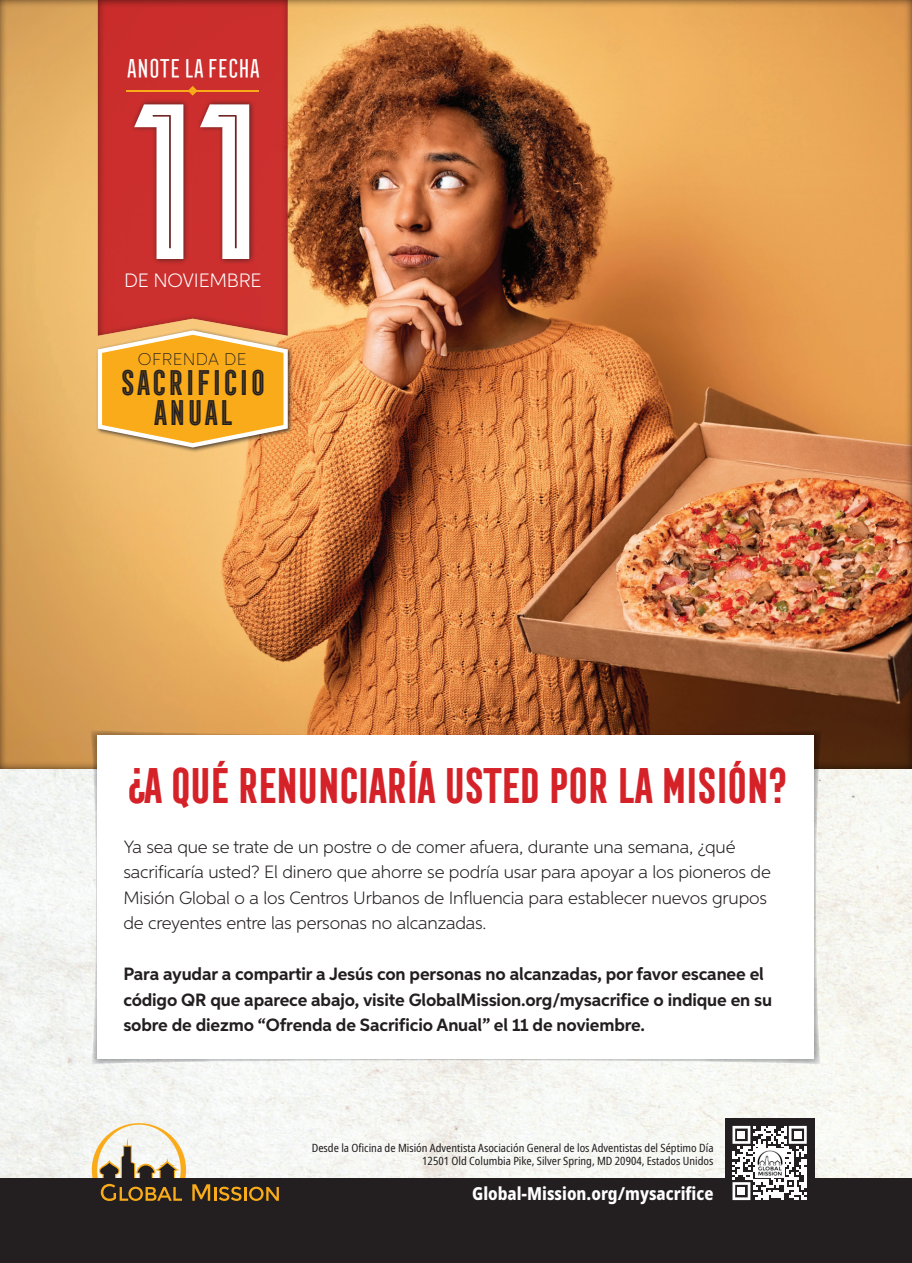
<style>
.page{position:relative;width:912px;height:1263px;background:#fff}
.page>*{position:absolute;margin:0;border:0;box-sizing:border-box;transform-origin:0 0}
.t1{font:203.4px "Frontage Condensed Inline";color:#fff;scale:1.1 1}
.t2{font:700 46px "Frontage Condensed";letter-spacing:-.145em;color:#d52229}
.t3{font:32.8px/29.8px "Frontage Condensed Inline";letter-spacing:-.05em;color:#231f20;text-align:center}
.t4{font:25.6px "Frontage Condensed";letter-spacing:-.14em;color:#fff}
.t5{font:300 19.4px "Neutro";letter-spacing:-.01em;color:#fff}
.t6{font:300 17.8px/25.4px "Neutro";letter-spacing:-.01em;color:#231f20}
.t7{font:700 17.8px/25.4px "Neutro";letter-spacing:-.01em;color:#231f20}
.t8{font:800 condensed 17.8px "Noto Sans";color:#fff}
.t9{font:100 17px "Neutro";letter-spacing:.025em;color:#231f20}
.t10{font:condensed 11.4px/13.6px "Noto Sans";color:#231f20;text-align:right}
</style>
<div class="page">
<img style="left:0;top:769px;width:911px;height:409px">
<div style="left:0;top:0;width:911px;height:769px;background:#231f20;opacity:.75"></div>
<svg style="left:90px;top:730px;width:731px;height:334px"></svg>
<div style="left:98px;top:735px;width:715px;height:323px;background:#fff"></div>
<div style="left:0;top:1178px;width:911px;height:85px;background:#231f20"></div>
<svg style="left:192px;top:1184px;width:87px;height:17px"></svg>
<svg style="left:92px;top:1123px;width:94px;height:78px"></svg>
<div style="left:724px;top:1118px;width:89px;height:89px;background:#231f20"></div>
<svg style="left:732px;top:1125px;width:74px;height:75px"></svg>
<div style="left:737px;top:1131px;width:8px;height:7px;background:#fff"></div>
<div style="left:793px;top:1131px;width:8px;height:7px;background:#fff"></div>
<div style="left:737px;top:1187px;width:8px;height:8px;background:#fff"></div>
<img style="left:754px;top:1148px;width:29px;height:29px">
<div style="left:96px;top:328px;width:197px;height:125px;background:#231f20;opacity:.75"></div>
<svg style="left:95px;top:328px;width:195px;height:122px;background:#f4b13a"></svg>
<div style="left:96px;top:0;width:194px;height:339px;background:#231f20;opacity:.75"></div>
<svg style="left:188px;top:86px;width:9px;height:10px"></svg>
<hr style="left:126px;top:90px;width:133px;height:1px;background:#faab1a">
<div style="left:130px;top:99px;width:126px;height:166px;background:#231f20;opacity:.75"></div>
<h3 class="t4" style="left:124px;top:54px;width:138px">ANOTE LA FECHA</h3>
<h1 class="t1" style="left:114px;top:67px;width:145px">11</h1>
<p class="t5" style="left:124px;top:268px;width:139px">DE NOVIEMBRE</p>
<p class="t9" style="left:138px;top:349px;width:110px">OFRENDA DE</p>
<h3 class="t3" style="left:118px;top:368px;width:150px">SACRIFICIO<br>ANUAL</h3>
<h2 class="t2" style="left:123px;top:759px;width:666px">¿A QUÉ RENUNCIARÍA USTED POR LA MISIÓN?</h2>
<p class="t6" style="left:123px;top:833px;width:648px">Ya sea que se trate de un postre o de comer afuera, durante una semana, ¿qué sacrificaría usted? El dinero que ahorre se podría usar para apoyar a los pioneros de Misión Global o a los Centros Urbanos de Influencia para establecer nuevos grupos de creyentes entre las personas no alcanzadas.</p>
<p class="t7" style="left:123px;top:961px;width:650px">Para ayudar a compartir a Jesús con personas no alcanzadas, por favor escanee el código QR que aparece abajo, visite GlobalMission.org/mysacrifice o indique en su sobre de diezmo “Ofrenda de Sacrificio Anual” el 11 de noviembre.</p>
<p class="t10" style="left:311px;top:1141px;width:403px">Desde la Oficina de Misión Adventista Asociación General de los Adventistas del Séptimo Día<br>12501 Old Columbia Pike, Silver Spring, MD 20904, Estados Unidos</p>
<p class="t8" style="left:472px;top:1180px;width:243px">Global-Mission.org/mysacrifice</p>
</div>
